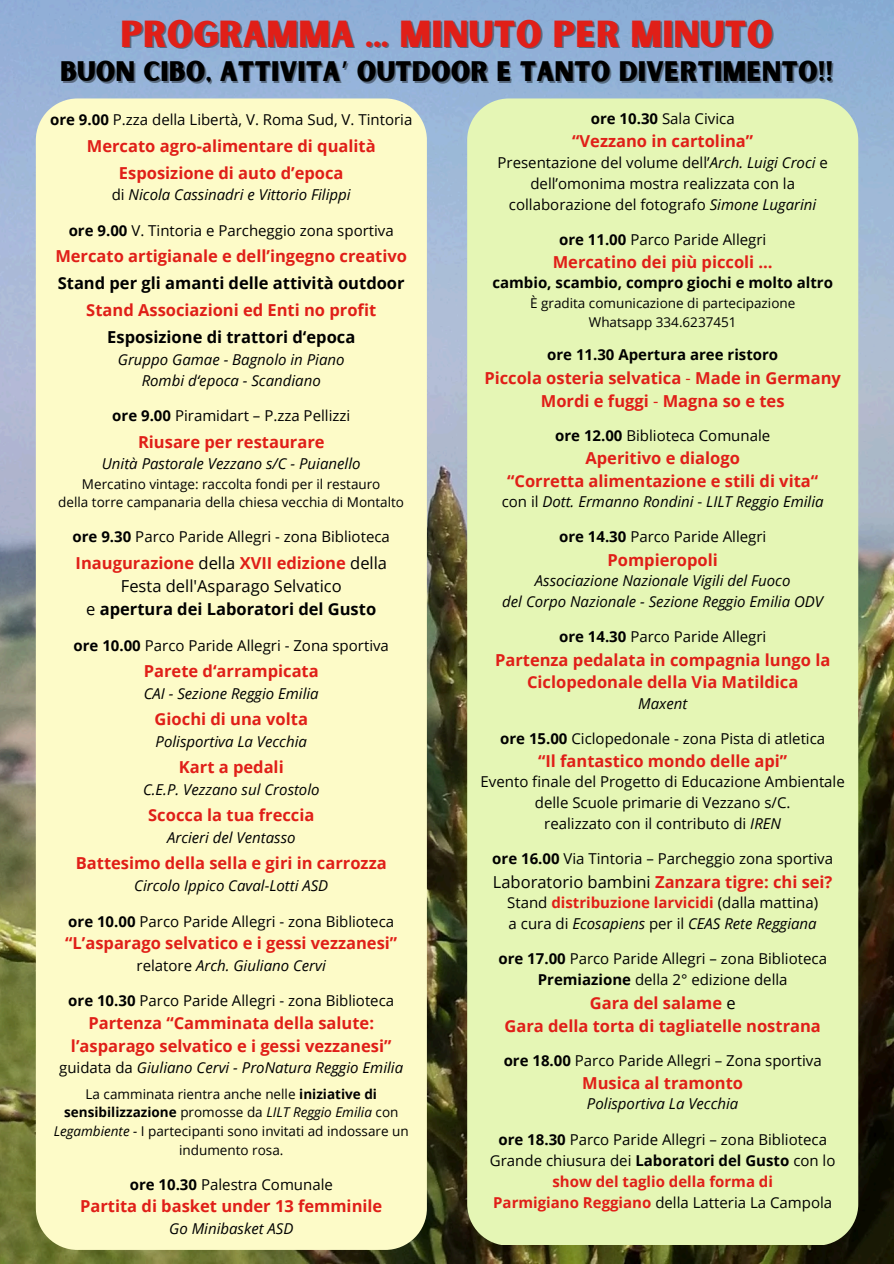
<style>
.page{position:relative;width:894px;height:1264px;background:#fff}
.page>*{position:absolute;margin:0;border:0;box-sizing:border-box;transform-origin:0 0}
.t1{font:36px "Sunborn Sans One";color:#e01f18}
.t2{font:27px "Sunborn Sans One";color:#000}
.t3{font:700 16.5px/22.8px "Open Sans";color:#e01f18;text-align:center}
.t4{font:16.5px/23px "Open Sans";color:#000;text-align:center}
.t5{font:700 16.5px "Open Sans";color:#000}
.t6{font:15px/21px "Open Sans";color:#000;text-align:center}
.t7{font:italic 15px/21px "Open Sans";color:#000;text-align:center}
.t8{font:700 15px "Open Sans";color:#000}
.t9{font:13.5px/18.8px "Open Sans";color:#000;text-align:center}
.s1{font-family:"Noto Sans Gurmukhi"}
.s2{font-weight:700}
.s3{font-style:normal}
.s4{font-weight:700;color:#e01f18}
.s5{font-style:italic}
.s6{font-weight:400}
.s7{font-weight:400;color:#000}
</style>
<div class="page">
<img style="left:0;top:0;width:893px;height:1263px">
<div style="left:36px;top:98px;width:391px;height:1151px;background:#fdfbc8"></div>
<div style="left:467px;top:98px;width:391px;height:1147px;background:#e5f6b5"></div>
<h1 class="t1" style="left:120px;top:11px;width:654px">PROGRAMMA ... MINUTO PER MINUTO</h1>
<h2 class="t2" style="left:60px;top:54px;width:774px">BUON CIBO, ATTIVITA<span class="s1">’</span> OUTDOOR E TANTO DIVERTIMENTO!!</h2>
<h3 class="t6" style="left:50px;top:109px;width:363px"><span class="s2">ore 9.00</span> P.zza della Libertà, V. Roma Sud, V. Tintoria</h3>
<h2 class="t3" style="left:87px;top:134px;width:290px">Mercato agro-alimentare di qualità</h2>
<h3 class="t3" style="left:119px;top:161px;width:226px">Esposizione di auto d’epoca</h3>
<h3 class="t7" style="left:112px;top:184px;width:240px"><span class="s3">di</span> Nicola Cassinadri e Vittorio Filippi</h3>
<h3 class="t6" style="left:69px;top:219px;width:326px"><span class="s2">ore 9.00</span> V. Tintoria e Parcheggio zona sportiva</h3>
<h2 class="t3" style="left:55px;top:244px;width:353px">Mercato artigianale e dell’ingegno creativo</h2>
<h2 class="t5" style="left:58px;top:271px;width:348px">Stand per gli amanti delle attività outdoor</h2>
<h2 class="t3" style="left:86px;top:298px;width:291px">Stand Associazioni ed Enti no profit</h2>
<h3 class="t5" style="left:107px;top:325px;width:249px">Esposizione di trattori d‘epoca</h3>
<h3 class="t7" style="left:118px;top:348px;width:228px">Gruppo Gamae - Bagnolo in Piano<br>Rombi d‘epoca - Scandiano</h3>
<h3 class="t6" style="left:112px;top:405px;width:239px"><span class="s2">ore 9.00</span> Piramidart – P.zza Pellizzi</h3>
<p class="t3" style="left:138px;top:430px;width:188px">Riusare per restaurare</p>
<p class="t7" style="left:102px;top:453px;width:260px">Unità Pastorale Vezzano s/C - Puianello</p>
<p class="t9" style="left:82px;top:474px;width:300px">Mercatino vintage: raccolta fondi per il restauro</p>
<p class="t9" style="left:58px;top:492px;width:347px">della torre campanaria della chiesa vecchia di Montalto</p>
<h3 class="t6" style="left:72px;top:526px;width:319px"><span class="s2">ore 9.30</span> Parco Paride Allegri - zona Biblioteca</h3>
<h3 class="t4" style="left:76px;top:551px;width:313px"><span class="s4">Inaugurazione</span> della <span class="s4">XVII edizione</span> della<br>Festa dell'Asparago Selvatico<br>e <span class="s2">apertura dei Laboratori del Gusto</span></h3>
<h3 class="t6" style="left:73px;top:634px;width:317px"><span class="s2">ore 10.00</span> Parco Paride Allegri - Zona sportiva</h3>
<h3 class="t3" style="left:144px;top:659px;width:176px">Parete d‘arrampicata</h3>
<h3 class="t7" style="left:144px;top:682px;width:176px">CAI - Sezione Reggio Emilia</h3>
<h3 class="t3" style="left:155px;top:707px;width:155px">Giochi di una volta</h3>
<h3 class="t7" style="left:155px;top:730px;width:153px">Polisportiva La Vecchia</h3>
<h3 class="t3" style="left:179px;top:755px;width:106px">Kart a pedali</h3>
<h3 class="t7" style="left:143px;top:778px;width:178px">C.E.P. Vezzano sul Crostolo</h3>
<h3 class="t3" style="left:148px;top:803px;width:168px">Scocca la tua freccia</h3>
<h3 class="t7" style="left:167px;top:826px;width:130px">Arcieri del Ventasso</h3>
<h3 class="t3" style="left:76px;top:851px;width:312px">Battesimo della sella e giri in carrozza</h3>
<h3 class="t7" style="left:134px;top:874px;width:195px">Circolo Ippico Caval-Lotti ASD</h3>
<h3 class="t6" style="left:68px;top:910px;width:327px"><span class="s2">ore 10.00</span> Parco Paride Allegri - zona Biblioteca</h3>
<h3 class="t3" style="left:65px;top:931px;width:333px">“L’asparago selvatico e i gessi vezzanesi”</h3>
<h3 class="t7" style="left:137px;top:954px;width:191px"><span class="s3">relatore</span> Arch. Giuliano Cervi</h3>
<h3 class="t6" style="left:68px;top:989px;width:327px"><span class="s2">ore 10.30</span> Parco Paride Allegri - zona Biblioteca</h3>
<h3 class="t3" style="left:71px;top:1010px;width:322px">Partenza “Camminata della salute: l’asparago selvatico e i gessi vezzanesi”</h3>
<h3 class="t7" style="left:59px;top:1056px;width:345px"><span class="s3">guidata da</span> Giuliano Cervi - ProNatura Reggio Emilia</h3>
<p class="t9" style="left:54px;top:1083px;width:356px">La camminata rientra anche nelle <span class="s2">iniziative di sensibilizzazione</span> promosse da <span class="s5">LILT Reggio Emilia</span> con <span class="s5">Legambiente -</span> I partecipanti sono invitati ad indossare un indumento rosa.</p>
<h3 class="t6" style="left:130px;top:1173px;width:205px"><span class="s2">ore 10.30</span> Palestra Comunale</h3>
<h3 class="t3" style="left:80px;top:1194px;width:303px">Partita di basket under 13 femminile</h3>
<h3 class="t7" style="left:169px;top:1217px;width:126px">Go Minibasket ASD</h3>
<h3 class="t6" style="left:590px;top:107px;width:145px"><span class="s2">ore 10.30</span> Sala Civica</h3>
<h3 class="t3" style="left:572px;top:130px;width:182px">“Vezzano in cartolina”</h3>
<h3 class="t6" style="left:497px;top:151px;width:332px">Presentazione del volume dell’<span class="s5">Arch. Luigi Croci</span> e dell’omonima mostra realizzata con la collaborazione del fotografo <span class="s5">Simone Lugarini</span></h3>
<h3 class="t6" style="left:559px;top:228px;width:209px"><span class="s2">ore 11.00</span> Parco Paride Allegri</h3>
<h3 class="t3" style="left:552px;top:250px;width:221px">Mercatino dei più piccoli …</h3>
<h3 class="t8" style="left:492px;top:272px;width:342px">cambio, scambio, compro giochi e molto altro</h3>
<h3 class="t9" style="left:530px;top:294px;width:267px;line-height:18.3px">È gradita comunicazione di partecipazione<br>Whatsapp 334.6237451</h3>
<h3 class="t8" style="left:547px;top:344px;width:232px">ore 11.30 Apertura aree ristoro</h3>
<h3 class="t3" style="left:484px;top:366px;width:358px">Piccola osteria selvatica <span class="s6">-</span> Made in Germany<br>Mordi e fuggi <span class="s6">-</span> Magna so e tes</h3>
<h3 class="t6" style="left:555px;top:424px;width:216px"><span class="s2">ore 12.00</span> Biblioteca Comunale</h3>
<h3 class="t3" style="left:507px;top:446px;width:312px">Aperitivo e dialogo<br>“Corretta alimentazione e stili di vita“</h3>
<h3 class="t7" style="left:501px;top:491px;width:323px"><span class="s3">con il</span> Dott. Ermanno Rondini <span class="s3">-</span> LILT Reggio Emilia</h3>
<h3 class="t6" style="left:559px;top:526px;width:209px"><span class="s2">ore 14.30</span> Parco Paride Allegri</h3>
<h3 class="t3" style="left:607px;top:548px;width:112px">Pompieropoli</h3>
<h3 class="t7" style="left:502px;top:569px;width:322px">Associazione Nazionale Vigili del Fuoco<br>del Corpo Nazionale - Sezione Reggio Emilia ODV</h3>
<h3 class="t6" style="left:559px;top:625px;width:209px"><span class="s2">ore 14.30</span> Parco Paride Allegri</h3>
<h3 class="t3" style="left:495px;top:648px;width:337px">Partenza pedalata in compagnia lungo la<br>Ciclopedonale della Via Matildica</h3>
<h3 class="t7" style="left:638px;top:692px;width:51px">Maxent</h3>
<h3 class="t6" style="left:500px;top:727px;width:326px"><span class="s2">ore 15.00</span> Ciclopedonale - zona Pista di atletica</h3>
<h3 class="t3" style="left:538px;top:749px;width:250px">“Il fantastico mondo delle api”</h3>
<h3 class="t6" style="left:480px;top:771px;width:365px">Evento finale del Progetto di Educazione Ambientale delle Scuole primarie di Vezzano s/C.<br>realizzato con il contributo di <span class="s5">IREN</span></h3>
<h3 class="t6" style="left:492px;top:848px;width:342px"><span class="s2">ore 16.00</span> Via Tintoria – Parcheggio zona sportiva</h3>
<h3 class="t3" style="left:492px;top:870px;width:341px"><span class="s7">Laboratorio bambini</span> Zanzara tigre: chi sei?</h3>
<h3 class="t6" style="left:507px;top:891px;width:312px;text-align:left">Stand <span class="s4">distribuzione larvicidi</span> (dalla mattina) a cura di <span class="s5">Ecosapiens</span> per il <span class="s5">CEAS Rete Reggiana</span></h3>
<h3 class="t6" style="left:498px;top:947px;width:330px"><span class="s2">ore 17.00</span> Parco Paride Allegri – zona Biblioteca<br><span class="s2">Premiazione</span> della 2° edizione della</h3>
<h3 class="t3" style="left:504px;top:991px;width:318px">Gara del salame <span class="s7">e<br></span>Gara della torta di tagliatelle nostrana</h3>
<h3 class="t6" style="left:503px;top:1049px;width:319px"><span class="s2">ore 18.00</span> Parco Paride Allegri – Zona sportiva</h3>
<h3 class="t3" style="left:582px;top:1071px;width:162px">Musica al tramonto</h3>
<h3 class="t7" style="left:587px;top:1093px;width:153px">Polisportiva La Vecchia</h3>
<h3 class="t6" style="left:490px;top:1128px;width:347px"><span class="s2">ore 18.30</span> Parco Paride Allegri – zona Biblioteca Grande chiusura dei <span class="s2">Laboratori del Gusto</span> con lo <span class="s4">show del taglio della forma di<br>Parmigiano Reggiano</span> della Latteria La Campola</h3>
</div>
